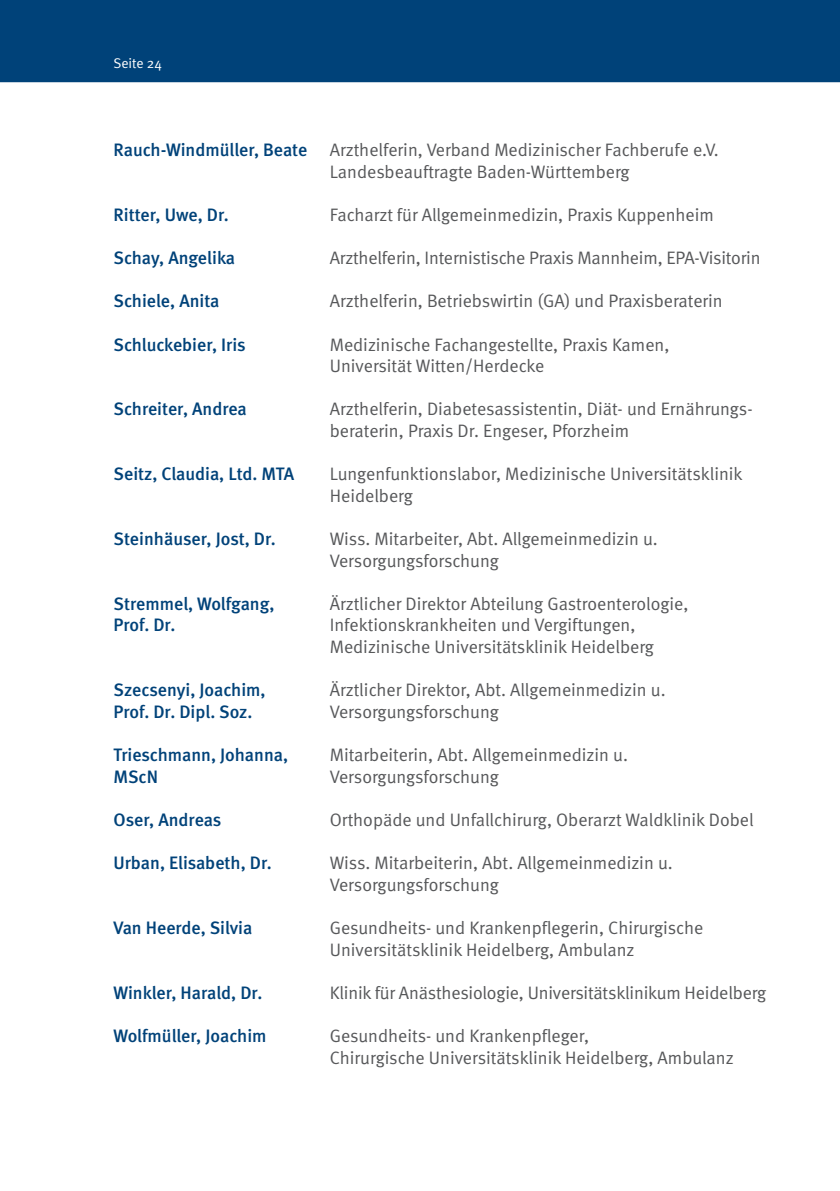
<style>
.page{position:relative;width:840px;height:1191px;background:#fff}
.page>*{position:absolute;margin:0;border:0;box-sizing:border-box;transform-origin:0 0}
.t1{font:18px/21.6px "Meta Normal";color:#57585a}
.t2{font:500 18px "Meta";color:#004279}
.t3{font:14px "Meta Normal";color:#fff}
.s1{font-family:"Meta";font-weight:500;color:#004279}
</style>
<div class="page">
<div style="left:0;top:0;width:839px;height:82px;background:#004279"></div>
<p class="t3" style="left:113px;top:55px;width:50px">Seite 24</p>
<p class="t1" style="left:329px;top:139px;width:390px;text-indent:-216px"><span class="s1">Rauch-Windmüller, Beate</span> Arzthelferin, Verband Medizinischer Fachberufe e.V.<br>Landesbeauftragte Baden-Württemberg</p>
<p class="t2" style="left:113px;top:204px;width:117px">Ritter, Uwe, Dr.</p>
<p class="t1" style="left:329px;top:204px;width:385px">Facharzt für Allgemeinmedizin, Praxis Kuppenheim</p>
<p class="t2" style="left:113px;top:247px;width:123px">Schay, Angelika</p>
<p class="t1" style="left:329px;top:247px;width:432px">Arzthelferin, Internistische Praxis Mannheim, EPA-Visitorin</p>
<p class="t2" style="left:113px;top:291px;width:107px">Schiele, Anita</p>
<p class="t1" style="left:329px;top:290px;width:394px">Arzthelferin, Betriebswirtin (GA) und Praxisberaterin</p>
<p class="t2" style="left:113px;top:334px;width:134px">Schluckebier, Iris</p>
<p class="t1" style="left:329px;top:333px;width:341px">Medizinische Fachangestellte, Praxis Kamen,<br>Universität Witten/Herdecke</p>
<p class="t2" style="left:113px;top:399px;width:135px">Schreiter, Andrea</p>
<p class="t1" style="left:329px;top:398px;width:424px">Arzthelferin, Diabetesassistentin, Diät- und Ernährungs&shy;beraterin, Praxis Dr. Engeser, Pforzheim</p>
<p class="t2" style="left:113px;top:463px;width:182px">Seitz, Claudia, Ltd. MTA</p>
<p class="t1" style="left:329px;top:463px;width:414px">Lungenfunktionslabor, Medizinische Universitätsklinik<br>Heidelberg</p>
<p class="t2" style="left:113px;top:528px;width:164px">Steinhäuser, Jost, Dr.</p>
<p class="t1" style="left:329px;top:528px;width:329px">Wiss. Mitarbeiter, Abt. Allgemeinmedizin u.<br>Versorgungsforschung</p>
<p class="t2" style="left:113px;top:593px;width:162px">Stremmel, Wolfgang,</p>
<p class="t1" style="left:329px;top:592px;width:360px">Ärztlicher Direktor Abteilung Gastroenterologie,</p>
<p class="t2" style="left:113px;top:615px;width:63px">Prof. Dr.</p>
<p class="t1" style="left:329px;top:614px;width:325px">Infektionskrankheiten und Vergiftungen,<br>Medizinische Universitätsklinik Heidelberg</p>
<p class="t2" style="left:113px;top:679px;width:154px">Szecsenyi, Joachim,</p>
<p class="t1" style="left:329px;top:679px;width:337px">Ärztlicher Direktor, Abt. Allgemeinmedizin u.</p>
<p class="t2" style="left:113px;top:701px;width:140px">Prof. Dr. Dipl. Soz.</p>
<p class="t1" style="left:329px;top:700px;width:170px">Versorgungsforschung</p>
<p class="t2" style="left:113px;top:744px;width:176px">Trieschmann, Johanna,</p>
<p class="t1" style="left:329px;top:744px;width:299px">Mitarbeiterin, Abt. Allgemeinmedizin u.</p>
<p class="t2" style="left:113px;top:766px;width:46px">MScN</p>
<p class="t1" style="left:329px;top:765px;width:170px">Versorgungsforschung</p>
<p class="t2" style="left:113px;top:809px;width:109px">Oser, Andreas</p>
<p class="t1" style="left:329px;top:808px;width:425px">Orthopäde und Unfallchirurg, Oberarzt Waldklinik Dobel</p>
<p class="t2" style="left:113px;top:852px;width:160px">Urban, Elisabeth, Dr.</p>
<p class="t1" style="left:329px;top:852px;width:344px">Wiss. Mitarbeiterin, Abt. Allgemeinmedizin u.<br>Versorgungsforschung</p>
<p class="t2" style="left:113px;top:917px;width:140px">Van Heerde, Silvia</p>
<p class="t1" style="left:329px;top:916px;width:375px">Gesundheits- und Krankenpflegerin, Chirurgische<br>Universitätsklinik Heidelberg, Ambulanz</p>
<p class="t2" style="left:113px;top:982px;width:150px">Winkler, Harald, Dr.</p>
<p class="t1" style="left:329px;top:981px;width:437px">Klinik für Anästhesiologie, Universitätsklinikum Heidelberg</p>
<p class="t2" style="left:113px;top:1025px;width:154px">Wolfmüller, Joachim</p>
<p class="t1" style="left:329px;top:1024px;width:405px">Gesundheits- und Krankenpfleger,<br>Chirurgische Universitätsklinik Heidelberg, Ambulanz</p>
</div>
